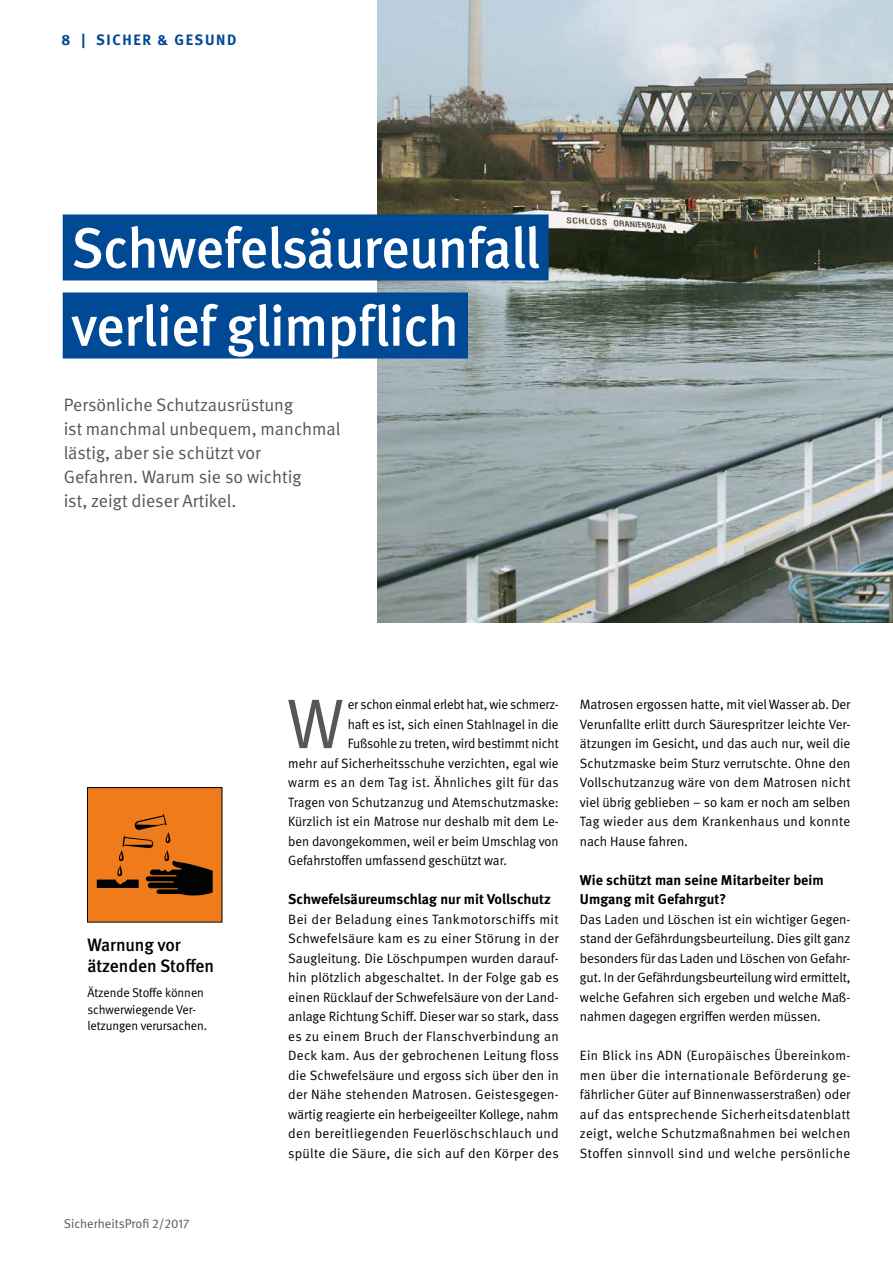
<style>
.page{position:relative;width:893px;height:1263px;background:#fff}
.page>*{position:absolute;margin:0;border:0;box-sizing:border-box;transform-origin:0 0}
.t1{font:70.35px "DGUV Meta";color:#575756}
.t2{font:500 57px/78px "DGUV Meta";letter-spacing:-.01em;color:#fff}
.t3{font:18px/24px "DGUV Meta";color:#575756}
.t4{font:500 18px/21px "DGUV Meta";letter-spacing:-.005em;color:#000}
.t5{font:700 15px "DGUV Meta";letter-spacing:.11em;color:#004994}
.t6{font:700 14.25px/19.5px "DGUV Meta";letter-spacing:.005em;color:#000}
.t7{font:13.5px/19.5px "DGUV Meta";color:#000;text-align:justify}
.t8{font:13.5px "DGUV Meta";letter-spacing:.02em;color:#000}
.t9{font:13.5px "DGUV Meta";letter-spacing:-.02em;color:#000}
.t10{font:12.75px/16.5px "DGUV Meta";letter-spacing:-.005em;color:#000}
.t11{font:12.75px "DGUV Meta";color:#575756}
</style>
<div class="page">
<img style="left:378px;top:0;width:515px;height:623px">
<div style="left:63px;top:214px;width:486px;height:66px;background:#004994"></div>
<div style="left:63px;top:292px;width:405px;height:66px;background:#004994"></div>
<div style="left:87px;top:787px;width:135px;height:135px;background:#ef7b1a"></div>
<div style="left:87px;top:787px;width:135px;height:135px;border:1px solid #010202"></div>
<svg style="left:97px;top:814px;width:116px;height:81px"></svg>
<p class="t5" style="left:62px;top:31px;width:176px">8 | SICHER &amp; GESUND</p>
<h2 class="t2" style="left:71px;top:211px;width:470px">Schwefelsäureunfall verlief glimpflich</h2>
<h3 class="t3" style="left:64px;top:393px;width:278px">Persönliche Schutzausrüstung<br>ist manchmal unbequem, manchmal lästig, aber sie schützt vor<br>Gefahren. Warum sie so wichtig<br>ist, zeigt dieser Artikel.</h3>
<h3 class="t4" style="left:87px;top:935px;width:128px">Warnung vor ätzenden Stoffen</h3>
<p class="t10" style="left:87px;top:985px;width:121px">Ätzende Stoffe können schwerwiegende Ver&shy;letzungen verursachen.</p>
<p class="t11" style="left:64px;top:1216px;width:127px">SicherheitsProfi 2/2017</p>
<h1 class="t1" style="left:287px;top:683px;width:59px">W</h1>
<p class="t9" style="left:348px;top:697px;width:212px">er schon einmal erlebt hat, wie schmerz-</p>
<p class="t7" style="left:348px;top:714px;width:212px">haft es ist, sich einen Stahlnagel in die</p>
<p class="t7" style="left:348px;top:734px;width:212px">Fußsohle zu treten, wird bestimmt nicht</p>
<p class="t7" style="left:288px;top:753px;width:272px">mehr auf Sicherheitsschuhe verzichten, egal wie</p>
<p class="t8" style="left:288px;top:775px;width:272px">warm es an dem Tag ist. Ähnliches gilt für das</p>
<p class="t7" style="left:288px;top:792px;width:272px">Tragen von Schutzanzug und Atemschutzmaske:</p>
<p class="t7" style="left:288px;top:812px;width:272px">Kürzlich ist ein Matrose nur deshalb mit dem Le-</p>
<p class="t7" style="left:288px;top:831px;width:272px">ben davongekommen, weil er beim Umschlag von</p>
<p class="t7" style="left:288px;top:851px;width:220px">Gefahrstoffen umfassend geschützt war.</p>
<p class="t6" style="left:288px;top:890px;width:264px">Schwefelsäureumschlag nur mit Vollschutz</p>
<p class="t7" style="left:288px;top:909px;width:272px">Bei der Beladung eines Tankmotorschiffs mit Schwefelsäure kam es zu einer Störung in der Saugleitung. Die Löschpumpen wurden darauf&shy;hin plötzlich abgeschaltet. In der Folge gab es einen Rücklauf der Schwefelsäure von der Land&shy;anlage Richtung Schiff. Dieser war so stark, dass es zu einem Bruch der Flanschverbindung an Deck kam. Aus der gebrochenen Leitung floss die Schwefelsäure und ergoss sich über den in der Nähe stehenden Matrosen. Geistesgegen&shy;wärtig reagierte ein herbeigeeilter Kollege, nahm den bereitliegenden Feuerlöschschlauch und spülte die Säure, die sich auf den Körper des</p>
<p class="t7" style="left:580px;top:695px;width:272px">Matrosen ergossen hatte, mit viel Wasser ab. Der Verunfallte erlitt durch Säurespritzer leichte Ver&shy;ätzungen im Gesicht, und das auch nur, weil die Schutzmaske beim Sturz verrutschte. Ohne den Vollschutzanzug wäre von dem Matrosen nicht viel übrig geblieben – so kam er noch am selben Tag wieder aus dem Krankenhaus und konnte nach Hause fahren.</p>
<p class="t6" style="left:580px;top:870px;width:245px">Wie schützt man seine Mitarbeiter beim<br>Umgang mit Gefahrgut?</p>
<p class="t7" style="left:580px;top:909px;width:272px">Das Laden und Löschen ist ein wichtiger Gegen&shy;stand der Gefährdungsbeurteilung. Dies gilt ganz besonders für das Laden und Löschen von Gefahr&shy;gut. In der Gefährdungsbeurteilung wird ermittelt, welche Gefahren sich ergeben und welche Maß&shy;nahmen dagegen ergriffen werden müssen.</p>
<p class="t7" style="left:580px;top:1046px;width:272px">Ein Blick ins ADN (Europäisches Übereinkom&shy;men über die internationale Beförderung ge&shy;fährlicher Güter auf Binnenwasserstraßen) oder auf das entsprechende Sicherheitsdatenblatt zeigt, welche Schutzmaßnahmen bei welchen Stoffen sinnvoll sind und welche persönliche</p>
</div>
